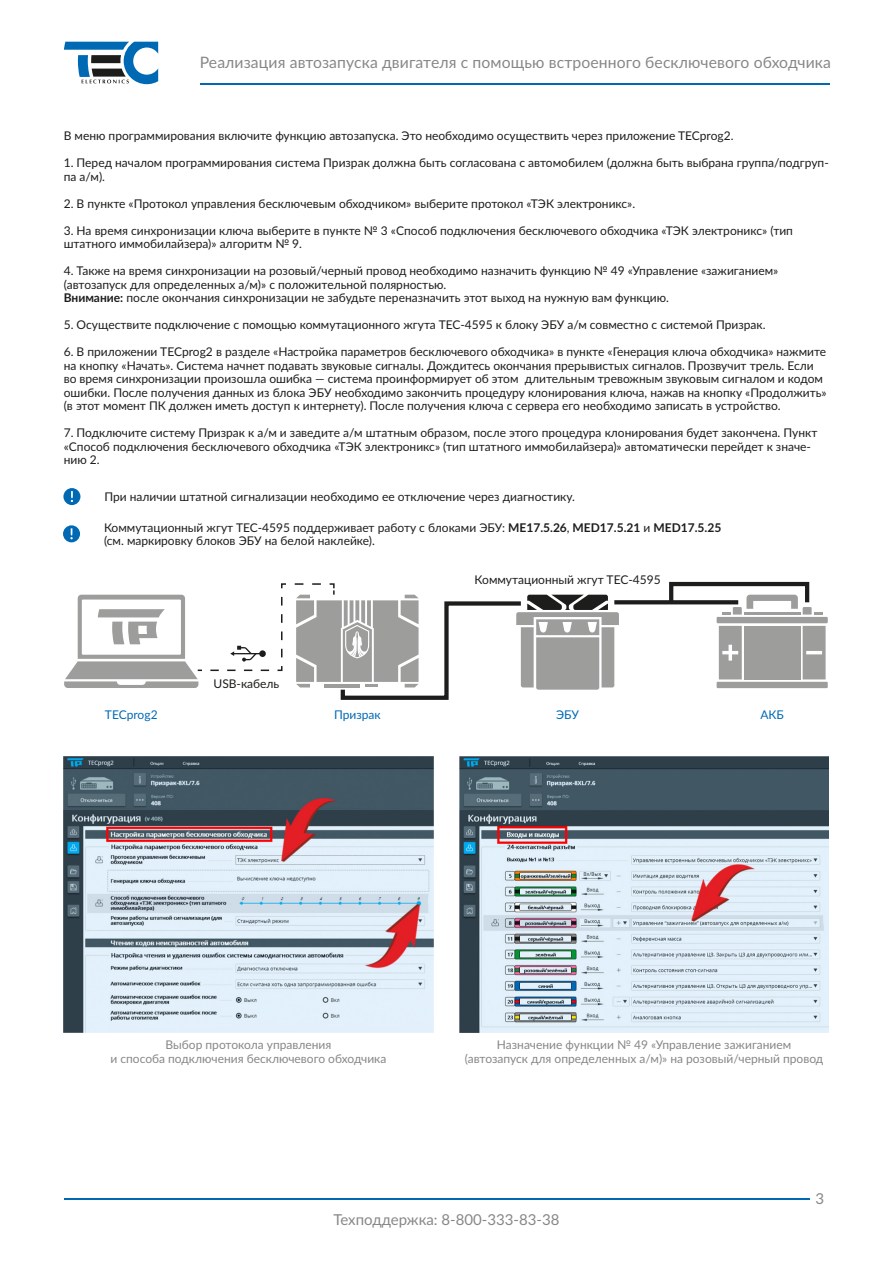
<style>
.page{position:relative;width:893px;height:1263px;background:#fff}
.page>*{position:absolute;margin:0;border:0;box-sizing:border-box;transform-origin:0 0}
.t1{font:15.75px "Lato";letter-spacing:.005em;color:#878787}
.t2{font:15px "Lato";color:#878787}
.t3{font:12px/13.5px "Lato";color:#1d1d1b}
.t4{font:12px/13.5px "Lato";color:#1d1e1c}
.t5{font:12px/13.5px "Lato";color:#878787;text-align:center}
.t6{font:12px "Lato";color:#0069b4}
.s1{font-weight:700}
</style>
<div class="page">
<svg style="left:64px;top:42px;width:94px;height:42px"></svg>
<hr style="left:200px;top:83px;width:629px;height:1px;background:#0069b3">
<hr style="left:64px;top:1198px;width:745px;height:1px;background:#0069b3">
<img style="left:64px;top:756px;width:369px;height:277px">
<img style="left:460px;top:756px;width:369px;height:277px">
<svg style="left:722px;top:595px;width:101px;height:19px"></svg>
<div style="left:717px;top:617px;width:111px;height:6px;background:#9d9d9c"></div>
<div style="left:717px;top:682px;width:111px;height:6px;background:#9d9d9c"></div>
<div style="left:744px;top:626px;width:56px;height:53px;background:#9d9d9c"></div>
<svg style="left:719px;top:626px;width:23px;height:53px"></svg>
<svg style="left:803px;top:626px;width:23px;height:53px"></svg>
<svg style="left:64px;top:595px;width:205px;height:93px"></svg>
<svg style="left:277px;top:583px;width:342px;height:117px"></svg>
<svg style="left:614px;top:600px;width:55px;height:4px"></svg>
<div style="left:669px;top:582px;width:140px;height:22px;border:4px solid #1d1d1b"></div>
<div style="left:63px;top:488px;width:17px;height:17px;background:#0069b4;border-radius:50%"></div>
<svg style="left:71px;top:491px;width:2px;height:11px"></svg>
<div style="left:63px;top:525px;width:17px;height:17px;background:#0069b4;border-radius:50%"></div>
<svg style="left:70px;top:528px;width:3px;height:11px"></svg>
<h1 class="t1" style="left:200px;top:51px;width:633px">Реализация автозапуска двигателя с помощью встроенного бесключевого обходчика</h1>
<p class="t3" style="left:64px;top:128px;width:671px">В меню программирования включите функцию автозапуска. Это необходимо осуществить через приложение TECprog2.</p>
<p class="t3" style="left:64px;top:155px;width:766px">1. Перед началом программирования система Призрак должна быть согласована с автомобилем (должна быть выбрана группа/подгруп&shy;па а/м).</p>
<p class="t3" style="left:64px;top:196px;width:573px">2. В пункте «Протокол управления бесключевым обходчиком» выберите протокол «ТЭК электроникс».</p>
<p class="t3" style="left:64px;top:223px;width:731px">3. На время синхронизации ключа выберите в пункте № 3 «Способ подключения бесключевого обходчика «ТЭК электроникс» (тип штатного иммобилайзера)» алгоритм № 9.</p>
<p class="t3" style="left:64px;top:263px;width:716px">4. Также на время синхронизации на розовый/черный провод необходимо назначить функцию № 49 «Управление «зажиганием» (автозапуск для определенных а/м)» с положительной полярностью.<br><span class="s1">Внимание:</span> после окончания синхронизации не забудьте переназначить этот выход на нужную вам функцию.</p>
<p class="t3" style="left:64px;top:317px;width:703px">5. Осуществите подключение с помощью коммутационного жгута TEC-4595 к блоку ЭБУ а/м совместно с системой Призрак.</p>
<p class="t3" style="left:64px;top:344px;width:764px">6. В приложении TECprog2 в разделе «Настройка параметров бесключевого обходчика» в пункте «Генерация ключа обходчика» нажмите на кнопку «Начать». Система начнет подавать звуковые сигналы. Дождитесь окончания прерывистых сигналов. Прозвучит трель. Если во время синхронизации произошла ошибка — система проинформирует об этом длительным тревожным звуковым сигналом и кодом ошибки. После получения данных из блока ЭБУ необходимо закончить процедуру клонирования ключа, нажав на кнопку «Продолжить» (в этот момент ПК должен иметь доступ к интернету). После получения ключа с сервера его необходимо записать в устройство.</p>
<p class="t3" style="left:64px;top:425px;width:755px">7. Подключите систему Призрак к а/м и заведите а/м штатным образом, после этого процедура клонирования будет закончена. Пункт «Способ подключения бесключевого обходчика «ТЭК электроникс» (тип штатного иммобилайзера)» автоматически перейдет к значе&shy;нию 2.</p>
<p class="t4" style="left:104px;top:489px;width:472px">При наличии штатной сигнализации необходимо ее отключение через диагностику.</p>
<p class="t4" style="left:104px;top:520px;width:619px">Коммутационный жгут TEC-4595 поддерживает работу с блоками ЭБУ: <span class="s1">МЕ17.5.26</span>, <span class="s1">MED17.5.21</span> и <span class="s1">MED17.5.25 </span>(см. маркировку блоков ЭБУ на белой наклейке).</p>
<p class="t3" style="left:214px;top:676px;width:67px">USB-кабель</p>
<p class="t3" style="left:475px;top:572px;width:188px">Коммутационный жгут TEC-4595</p>
<p class="t6" style="left:105px;top:706px;width:54px">TECprog2</p>
<p class="t6" style="left:334px;top:706px;width:48px">Призрак</p>
<p class="t6" style="left:556px;top:706px;width:25px">ЭБУ</p>
<p class="t6" style="left:760px;top:706px;width:25px">АКБ</p>
<p class="t5" style="left:110px;top:1038px;width:277px">Выбор протокола управления<br>и способа подключения бесключевого обходчика</p>
<p class="t5" style="left:465px;top:1038px;width:360px">Назначение функции № 49 «Управление зажиганием (автозапуск для определенных а/м)» на розовый/черный провод</p>
<p class="t2" style="left:333px;top:1208px;width:228px">Техподдержка: 8-800-333-83-38</p>
<p class="t2" style="left:816px;top:1188px;width:10px">3</p>
</div>
